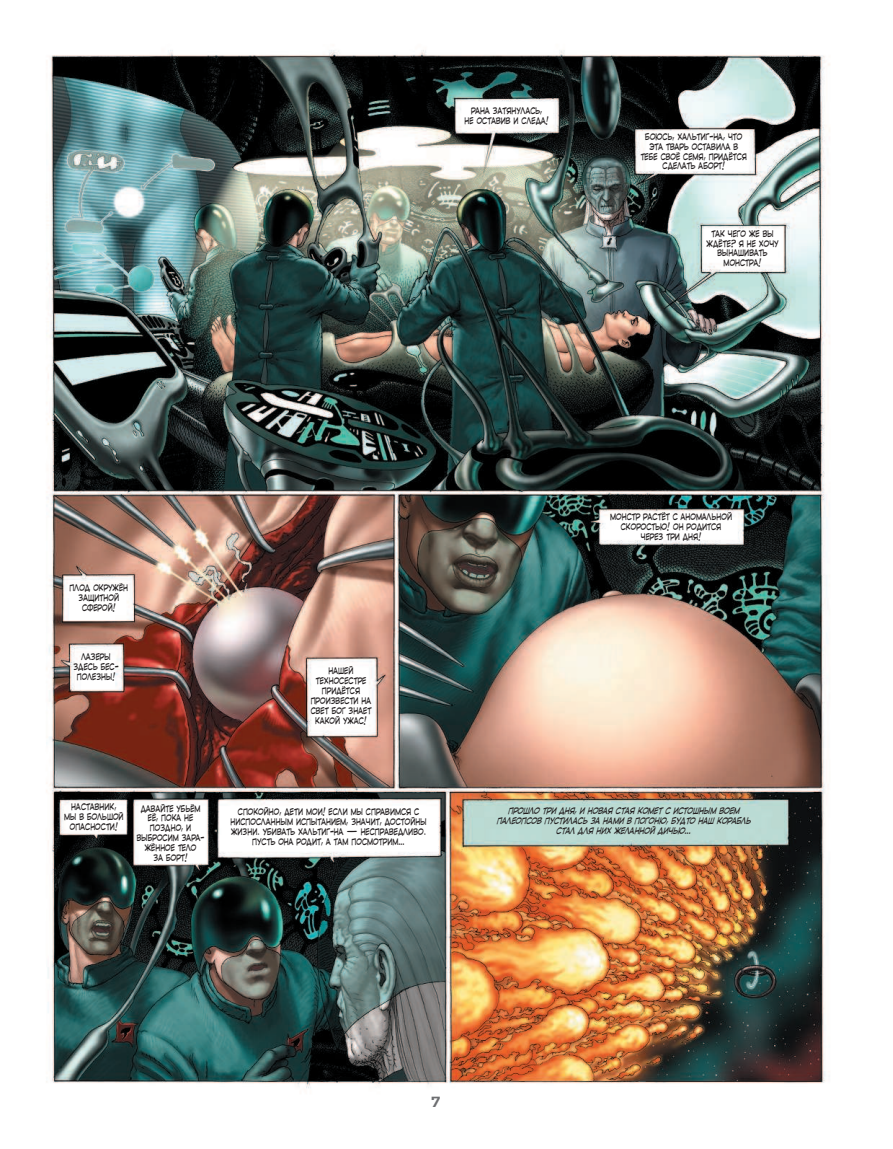
<style>
.page{position:relative;width:893px;height:1149px;background:#fff}
.page>*{position:absolute;margin:0;border:0;box-sizing:border-box;transform-origin:0 0}
.t1{font:600 14.4px "Lubalin Graph";color:#6d6e71;scale:1.2 1}
.t2{font:8.55px/9.9px "v C Ccomicrazy Doubled";color:#231f20;text-align:center;scale:.75 1}
.t3{font:italic 8.55px/9.9px "v C Ccomicrazy Doubled";color:#231f20;text-align:center;scale:.75 1}
</style>
<div class="page">
<img style="left:46px;top:50px;width:784px;height:1038px">
<p class="t2" style="left:70px;top:583px;width:80px">Плод окружён защитной сферой!</p>
<p class="t2" style="left:73px;top:651px;width:62px">Лазеры здесь бес&shy;полезны!</p>
<p class="t2" style="left:465px;top:106px;width:114px">Рана затянулась,<br>не оставив и следа!</p>
<p class="t2" style="left:641px;top:132px;width:143px">Боюсь, Хальтиг-На, что эта тварь оставила в тебе своё семя, придётся сделать аборт!</p>
<p class="t2" style="left:707px;top:228px;width:97px">Так чего же вы ждёте? Я не хочу вынашивать монстра!</p>
<p class="t2" style="left:311px;top:666px;width:82px">Нашей техносестре придётся произвести на свет бог знает какой ужас!</p>
<p class="t2" style="left:610px;top:512px;width:164px">Монстр растёт с аномальной скоростью! Он родится через три дня!</p>
<p class="t2" style="left:64px;top:801px;width:81px">Наставник, мы в большой опасности!</p>
<p class="t2" style="left:137px;top:803px;width:92px">Давайте убьём её, пока не поздно, и выбросим зара&shy;жённое тело<br>за борт!</p>
<p class="t2" style="left:231px;top:807px;width:263px">Спокойно, дети мои! Если мы справимся с ниспосланным испытанием, значит, достойны жизни. Убивать Хальтиг-На – несправедливо.<br>Пусть она родит, а там посмотрим…</p>
<p class="t3" style="left:497px;top:806px;width:344px">Прошло тридня,иноваястаякометсистошным воем палеопсовпустиласьзанамивпогоню,будто наш корабль сталдлянихжеланнойдичью…</p>
<h1 class="t1" style="left:431px;top:1093px;width:10px">7</h1>
</div>
